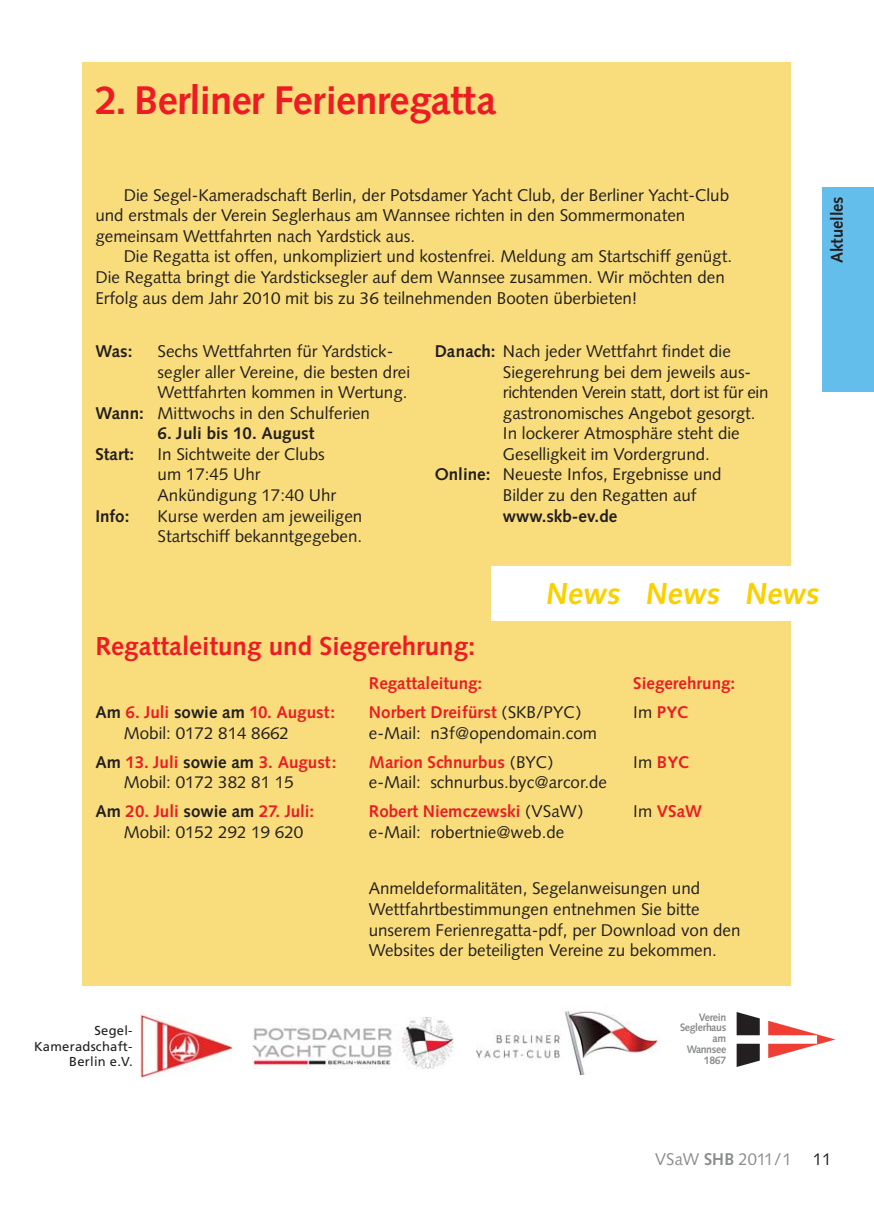
<style>
.page{position:relative;width:874px;height:1226px;background:#fff}
.page>*{position:absolute;margin:0;border:0;box-sizing:border-box;transform-origin:0 0}
.t1{font:700 40px "Syntax";letter-spacing:-.02em;color:#ed1c24}
.t2{font:700 30.4px "Syntax";color:#f9d100}
.t3{font:700 26px "Syntax";color:#ed1c24}
.t4{font:17px/20.6px "Syntax";color:#231f20}
.t5{font:700 17px "Syntax";color:#ed1c24}
.t6{font:700 17px "Syntax";color:#231f20}
.t7{font:17px "Syntax";letter-spacing:-.005em;color:#8a8c8e}
.t8{font:13px/15.8px "Frutiger";letter-spacing:.02em;color:#231f20;text-align:right}
.t9{font:700 10.8px/10.8px "Syntax";letter-spacing:-.03em;color:#8a8c8e;text-align:right}
.s1{font-weight:700}
.s2{color:#231f20}
.s3{font-weight:400;color:#231f20}
</style>
<div class="page">
<div style="left:822px;top:187px;width:51px;height:204px;background:#64beeb"></div>
<div style="left:82px;top:478px;width:408px;height:200px;background:#f9dd7c"></div>
<img style="left:252px;top:1017px;width:202px;height:51px">
<img style="left:476px;top:1010px;width:184px;height:64px">
<div style="left:82px;top:62px;width:709px;height:504px;background:#f9dd7c"></div>
<div style="left:82px;top:621px;width:709px;height:365px;background:#f9dd7c"></div>
<svg style="left:737px;top:1012px;width:98px;height:55px"></svg>
<img style="left:140px;top:1015px;width:93px;height:63px">
<h1 class="t1" style="left:95px;top:84px;width:403px">2. Berliner Ferienregatta</h1>
<p class="t4" style="left:95px;top:186px;width:635px;text-indent:28px">Die Segel-Kameradschaft Berlin, der Potsdamer Yacht Club, der Berliner Yacht-Club und erstmals der Verein Seglerhaus am Wannsee richten in den Sommermonaten gemeinsam Wettfahrten nach Yardstick aus.</p>
<p class="t4" style="left:95px;top:248px;width:638px;text-indent:28px">Die Regatta ist offen, unkompliziert und kostenfrei. Meldung am Startschiff genügt.<br>Die Regatta bringt die Yardsticksegler auf dem Wannsee zusammen. Wir möchten den<br>Erfolg aus dem Jahr 2010 mit bis zu 36 teilnehmenden Booten überbieten !</p>
<p class="t6" style="left:830px;top:263px;width:68px;rotate:-90deg">Aktuelles</p>
<p class="t6" style="left:95px;top:344px;width:39px">Was:</p>
<p class="t4" style="left:158px;top:342px;width:237px">Sechs Wettfahrten für Yardstick-</p>
<p class="t4" style="left:158px;top:363px;width:254px">segler aller Vereine, die besten drei</p>
<p class="t4" style="left:158px;top:384px;width:252px">Wettfahrten kommen in Wertung.</p>
<p class="t4" style="left:95px;top:404px;width:276px"><span class="s1">Wann:</span> Mittwochs in den Schulferien</p>
<p class="t6" style="left:158px;top:427px;width:158px">6. Juli bis 10. August</p>
<p class="t6" style="left:95px;top:447px;width:40px">Start:</p>
<p class="t4" style="left:158px;top:445px;width:180px">In Sichtweite der Clubs um 17:45 Uhr<br>Ankündigung 17:40 Uhr</p>
<p class="t6" style="left:95px;top:509px;width:36px">Info:</p>
<p class="t4" style="left:158px;top:507px;width:206px">Kurse werden am jeweiligen<br>Startschiff bekanntgegeben.</p>
<p class="t4" style="left:435px;top:342px;width:298px"><span class="s1">Danach:</span> Nach jeder Wettfahrt findet die</p>
<p class="t4" style="left:503px;top:363px;width:250px">Siegerehrung bei dem jeweils aus-</p>
<p class="t4" style="left:503px;top:384px;width:267px">richtenden Verein statt, dort ist für ein</p>
<p class="t4" style="left:503px;top:404px;width:254px">gastronomisches Angebot gesorgt.</p>
<p class="t4" style="left:503px;top:425px;width:238px">In lockerer Atmosphäre steht die</p>
<p class="t4" style="left:503px;top:445px;width:209px">Geselligkeit im Vordergrund.</p>
<p class="t4" style="left:435px;top:466px;width:289px"><span class="s1">Online:</span> Neueste Infos, Ergebnisse und</p>
<p class="t4" style="left:503px;top:486px;width:195px">Bilder zu den Regatten auf</p>
<p class="t6" style="left:503px;top:509px;width:116px">www.skb-ev.de</p>
<h2 class="t2" style="left:545px;top:581px;width:279px">News News News</h2>
<h3 class="t3" style="left:95px;top:636px;width:382px">Regattaleitung und Siegerehrung:</h3>
<p class="t5" style="left:369px;top:677px;width:115px">Regattaleitung:</p>
<p class="t5" style="left:633px;top:677px;width:104px">Siegerehrung:</p>
<p class="t5" style="left:95px;top:705px;width:241px"><span class="s2">Am</span> 6. Juli <span class="s2">sowie am</span> 10. August:</p>
<p class="t5" style="left:369px;top:705px;width:214px">Norbert Dreifürst <span class="s3">(SKB/PYC)</span></p>
<p class="t5" style="left:633px;top:705px;width:56px"><span class="s3">Im</span> PYC</p>
<p class="t4" style="left:124px;top:724px;width:167px">Mobil: 0172 814 8662</p>
<p class="t4" style="left:369px;top:724px;width:230px">e-Mail: n3f@opendomain.com</p>
<p class="t5" style="left:95px;top:755px;width:243px"><span class="s2">Am</span> 13. Juli <span class="s2">sowie am</span> 3. August:</p>
<p class="t5" style="left:369px;top:755px;width:186px">Marion Schnurbus <span class="s3">(BYC)</span></p>
<p class="t5" style="left:633px;top:755px;width:57px"><span class="s3">Im</span> BYC</p>
<p class="t4" style="left:124px;top:774px;width:172px">Mobil: 0172 382 81 15</p>
<p class="t4" style="left:369px;top:774px;width:240px">e-Mail: schnurbus.byc@arcor.de</p>
<p class="t5" style="left:95px;top:804px;width:220px"><span class="s2">Am</span> 20. Juli <span class="s2">sowie am</span> 27. Juli:</p>
<p class="t5" style="left:369px;top:804px;width:216px">Robert Niemczewski <span class="s3">(VSaW)</span></p>
<p class="t5" style="left:633px;top:804px;width:70px"><span class="s3">Im</span> VSaW</p>
<p class="t4" style="left:124px;top:823px;width:181px">Mobil: 0152 292 19 620</p>
<p class="t4" style="left:369px;top:823px;width:197px">e-Mail: robertnie@web.de</p>
<p class="t4" style="left:369px;top:880px;width:373px">Anmeldeformalitäten, Segelanweisungen und Wettfahrtbestimmungen entnehmen Sie bitte unserem Ferienregatta-pdf, per Download von den Websites der beteiligten Vereine zu bekommen.</p>
<p class="t8" style="left:34px;top:1023px;width:100px">Segel-<br>Kameradschaft-<br>Berlin e.V.</p>
<p class="t9" style="left:680px;top:1012px;width:48px">Verein<br>Seglerhaus am<br>Wannsee<br>1867</p>
<p class="t7" style="left:655px;top:1152px;width:138px">VSaW <span class="s1">SHB</span> 2011/1</p>
<p class="t4" style="left:813px;top:1150px;width:20px">11</p>
</div>
